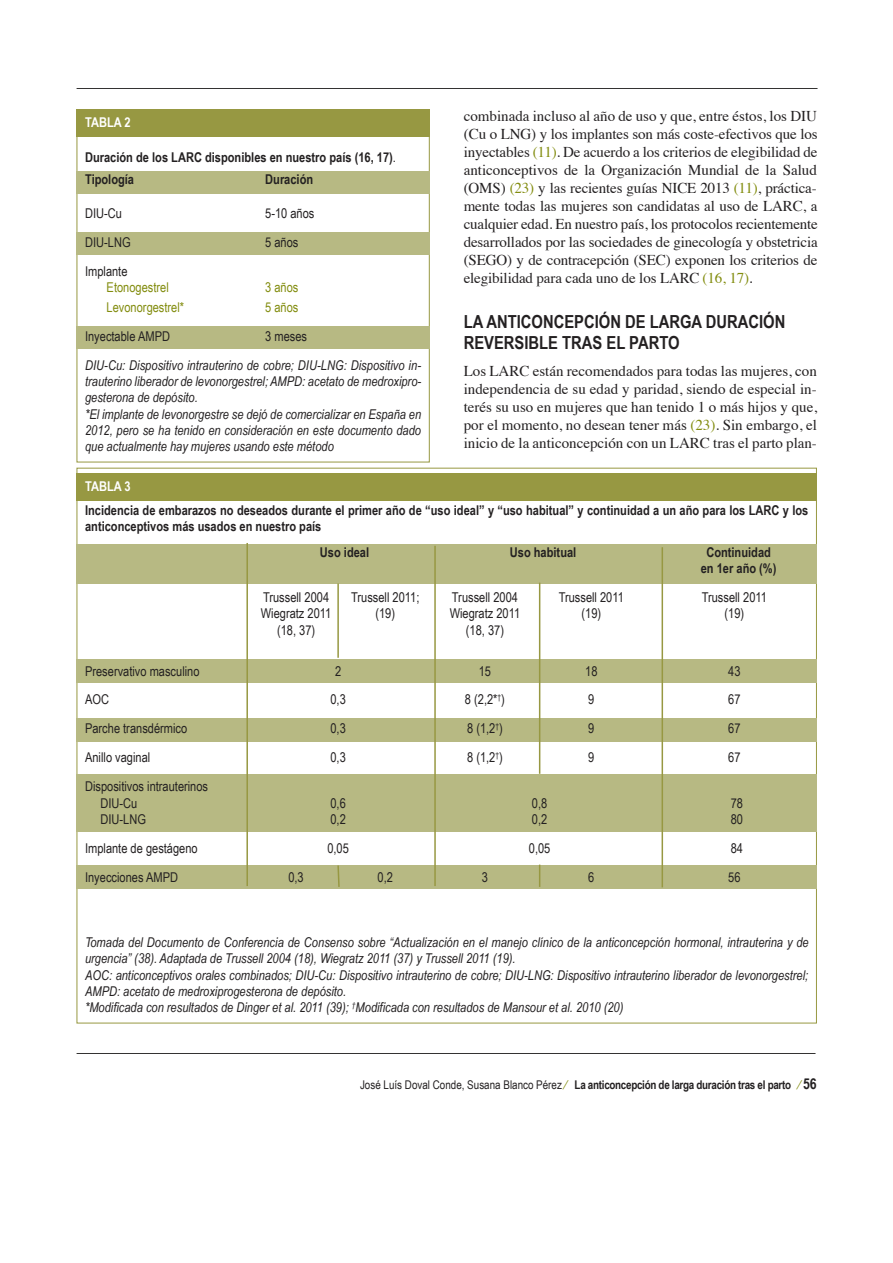
<style>
.page{position:relative;width:893px;height:1263px;background:#fff}
.page>*{position:absolute;margin:0;border:0;box-sizing:border-box;transform-origin:0 0}
.t1{font:700 18px/21.8px "Arial Narrow";color:#232021}
.t2{font:15px/18px "Times";letter-spacing:-.01em;color:#232021;text-align:justify}
.t3{font:italic 13.5px/16.2px "Arial Narrow";color:#232021}
.t4{font:13.5px/16.2px "Arial Narrow";color:#232021}
.t5{font:700 13.5px/16.2px "Arial Narrow";color:#232021}
.t6{font:13.5px "Arial Narrow";color:#828c0e}
.t7{font:700 13.5px "Arial Narrow";color:#fff}
.t8{font:700 12px "Arial Narrow";letter-spacing:-.025em;color:#232021}
.s1{color:#828c0e}
.s2{font-weight:400}
.s3{font-weight:400;color:#828c0e}
.s4{font-size:15px}
</style>
<div class="page">
<div style="left:77px;top:865px;width:739px;height:24px;background:#b7b983"></div>
<div style="left:77px;top:774px;width:739px;height:58px;background:#b7b983"></div>
<div style="left:77px;top:718px;width:739px;height:24px;background:#b7b983"></div>
<div style="left:77px;top:659px;width:739px;height:24px;background:#b7b983"></div>
<div style="left:77px;top:327px;width:352px;height:22px;background:#b7b983"></div>
<div style="left:77px;top:232px;width:352px;height:22px;background:#b7b983"></div>
<div style="left:77px;top:171px;width:352px;height:22px;background:#b7b983"></div>
<div style="left:77px;top:544px;width:739px;height:39px;background:#b7b983"></div>
<svg style="left:76px;top:88px;width:742px;height:1px"></svg>
<svg style="left:76px;top:1053px;width:740px;height:1px"></svg>
<div style="left:77px;top:109px;width:352px;height:28px;background:#979842"></div>
<div style="left:77px;top:474px;width:739px;height:27px;background:#979842"></div>
<hr style="left:246px;top:543px;width:2px;height:343px;background:#979842">
<hr style="left:337px;top:583px;width:2px;height:75px;background:#979842">
<svg style="left:337px;top:865px;width:3px;height:22px"></svg>
<hr style="left:434px;top:546px;width:2px;height:340px;background:#979842">
<hr style="left:539px;top:583px;width:1px;height:191px;background:#979842">
<svg style="left:539px;top:865px;width:1px;height:22px"></svg>
<hr style="left:661px;top:547px;width:2px;height:340px;background:#979842">
<p class="t2" style="left:463px;top:108px;width:355px">combinada incluso al año de uso y que, entre éstos, los DIU (Cu o LNG) y los implantes son más coste-efectivos que los inyectables <span class="s1">(11)</span>. De acuerdo a los criterios de elegibilidad de anticonceptivos de la Organización Mundial de la Salud (OMS) <span class="s1">(23)</span> y las recientes guías NICE 2013 <span class="s1">(11)</span>, práctica&shy;mente todas las mujeres son candidatas al uso de LARC, a cualquier edad. En nuestro país, los protocolos recientemente desarrollados por las sociedades de ginecología y obstetricia (SEGO) y de contracepción (SEC) exponen los criterios de elegibilidad para cada uno de los LARC <span class="s1">(16, 17)</span>.</p>
<h1 class="t1" style="left:463px;top:310px;width:323px">LA ANTICONCEPCIÓN DE LARGA DURACIÓN<br>REVERSIBLE TRAS EL PARTO</h1>
<p class="t2" style="left:463px;top:363px;width:355px">Los LARC están recomendados para todas las mujeres, con independencia de su edad y paridad, siendo de especial in&shy;terés su uso en mujeres que han tenido 1 o más hijos y que, por el momento, no desean tener más <span class="s1">(23)</span>. Sin embargo, el inicio de la anticoncepción con un LARC tras el parto plan-</p>
<p class="t7" style="left:85px;top:114px;width:47px">TABLA 2</p>
<p class="t5" style="left:85px;top:146px;width:312px;line-height:22.4px">Duración de los LARC disponibles en nuestro país (16, 17)<span class="s2">.<br></span>Tipología</p>
<p class="t5" style="left:265px;top:171px;width:49px">Duración</p>
<p class="t4" style="left:85px;top:205px;width:38px">DIU-Cu</p>
<p class="t4" style="left:265px;top:205px;width:51px">5-10 años</p>
<p class="t4" style="left:85px;top:234px;width:47px">DIU-LNG</p>
<p class="t4" style="left:265px;top:234px;width:35px">5 años</p>
<p class="t4" style="left:85px;top:263px;width:44px">Implante</p>
<p class="t6" style="left:107px;top:279px;width:64px">Etonogestrel</p>
<p class="t6" style="left:265px;top:279px;width:35px">3 años</p>
<p class="t6" style="left:107px;top:300px;width:79px">Levonorgestrel*</p>
<p class="t6" style="left:265px;top:300px;width:35px">5 años</p>
<p class="t4" style="left:85px;top:328px;width:86px">Inyectable AMPD</p>
<p class="t4" style="left:265px;top:328px;width:43px">3 meses</p>
<p class="t3" style="left:85px;top:357px;width:338px">DIU-Cu: Dispositivo intrauterino de cobre; DIU-LNG: Dispositivo in&shy;trauterino liberador de levonorgestrel; AMPD: acetato de medroxipro&shy;gesterona de depósito.<br>*El implante de levonorgestre se dejó de comercializar en España en 2012, pero se ha tenido en consideración en este documento dado que actualmente hay mujeres usando este método</p>
<p class="t7" style="left:85px;top:478px;width:47px">TABLA 3</p>
<p class="t5" style="left:85px;top:502px;width:724px">Incidencia de embarazos no deseados durante el primer año de “uso ideal” y “uso habitual” y continuidad a un año para los LARC y los anticonceptivos más usados en nuestro país</p>
<p class="t5" style="left:320px;top:544px;width:51px">Uso ideal</p>
<p class="t5" style="left:510px;top:544px;width:68px">Uso habitual</p>
<p class="t5" style="left:700px;top:544px;width:77px;text-align:center">Continuidad en 1er año (%)</p>
<p class="t4" style="left:263px;top:589px;width:68px">Trussell 2004</p>
<p class="t4" style="left:351px;top:589px;width:70px">Trussell 2011;</p>
<p class="t4" style="left:452px;top:589px;width:68px">Trussell 2004</p>
<p class="t4" style="left:558px;top:589px;width:67px">Trussell 2011</p>
<p class="t4" style="left:701px;top:589px;width:67px">Trussell 2011</p>
<p class="t4" style="left:261px;top:605px;width:72px">Wiegratz 2011</p>
<p class="t4" style="left:375px;top:605px;width:21px">(19)</p>
<p class="t4" style="left:449px;top:605px;width:72px">Wiegratz 2011</p>
<p class="t4" style="left:581px;top:605px;width:21px">(19)</p>
<p class="t4" style="left:724px;top:605px;width:21px">(19)</p>
<p class="t4" style="left:277px;top:622px;width:40px">(18, 37)</p>
<p class="t4" style="left:466px;top:622px;width:40px">(18, 37)</p>
<p class="t4" style="left:85px;top:663px;width:116px">Preservativo masculino</p>
<p class="t4" style="left:335px;top:663px;width:8px">2</p>
<p class="t4" style="left:479px;top:663px;width:14px">15</p>
<p class="t4" style="left:585px;top:663px;width:14px">18</p>
<p class="t4" style="left:728px;top:663px;width:14px">43</p>
<p class="t4" style="left:85px;top:691px;width:25px">AOC</p>
<p class="t4" style="left:330px;top:691px;width:17px">0,3</p>
<p class="t4" style="left:465px;top:691px;width:41px">8 (2,2*<sup>†</sup>)</p>
<p class="t4" style="left:588px;top:691px;width:8px">9</p>
<p class="t4" style="left:728px;top:691px;width:14px">67</p>
<p class="t4" style="left:85px;top:720px;width:104px">Parche transdérmico</p>
<p class="t4" style="left:330px;top:720px;width:17px">0,3</p>
<p class="t4" style="left:467px;top:720px;width:37px">8 (1,2<sup>†</sup>)</p>
<p class="t4" style="left:588px;top:720px;width:8px">9</p>
<p class="t4" style="left:728px;top:720px;width:14px">67</p>
<p class="t4" style="left:85px;top:749px;width:67px">Anillo vaginal</p>
<p class="t4" style="left:330px;top:749px;width:17px">0,3</p>
<p class="t4" style="left:467px;top:749px;width:37px">8 (1,2<sup>†</sup>)</p>
<p class="t4" style="left:588px;top:749px;width:8px">9</p>
<p class="t4" style="left:728px;top:749px;width:14px">67</p>
<p class="t4" style="left:100px;top:778px;width:109px;text-indent:-15px">Dispositivos intrauterinos<br>DIU-Cu</p>
<p class="t4" style="left:330px;top:795px;width:17px">0,6</p>
<p class="t4" style="left:532px;top:795px;width:17px">0,8</p>
<p class="t4" style="left:730px;top:795px;width:14px">78</p>
<p class="t4" style="left:100px;top:811px;width:47px">DIU-LNG</p>
<p class="t4" style="left:330px;top:811px;width:17px">0,2</p>
<p class="t4" style="left:532px;top:811px;width:17px">0,2</p>
<p class="t4" style="left:730px;top:811px;width:14px">80</p>
<p class="t4" style="left:85px;top:840px;width:114px">Implante de gestágeno</p>
<p class="t4" style="left:327px;top:840px;width:23px">0,05</p>
<p class="t4" style="left:529px;top:840px;width:23px">0,05</p>
<p class="t4" style="left:730px;top:840px;width:14px">84</p>
<p class="t4" style="left:85px;top:869px;width:94px">Inyecciones AMPD</p>
<p class="t4" style="left:288px;top:869px;width:17px">0,3</p>
<p class="t4" style="left:377px;top:869px;width:17px">0,2</p>
<p class="t4" style="left:482px;top:869px;width:8px">3</p>
<p class="t4" style="left:588px;top:869px;width:8px">6</p>
<p class="t4" style="left:728px;top:869px;width:14px">56</p>
<p class="t3" style="left:85px;top:934px;width:725px">Tomada del Documento de Conferencia de Consenso sobre “Actualización en el manejo clínico de la anticoncepción hormonal, intrauterina y de urgencia” (38). Adaptada de Trussell 2004 (18), Wiegratz 2011 (37) y Trussell 2011 (19).<br>AOC: anticonceptivos orales combinados; DIU-Cu: Dispositivo intrauterino de cobre; DIU-LNG: Dispositivo intrauterino liberador de levonorgestrel; AMPD: acetato de medroxiprogesterona de depósito.<br>*Modificada con resultados de Dinger et al. 2011 (39); <sup>†</sup>Modificada con resultados de Mansour et al. 2010 (20)</p>
<p class="t8" style="left:360px;top:1078px;width:458px"><span class="s2">José Luís Doval Conde, Susana Blanco Pérez</span> <span class="s3">⁄</span> La anticoncepción de larga duración tras el parto <span class="s3">⁄</span> <span class="s4">56</span></p>
</div>
